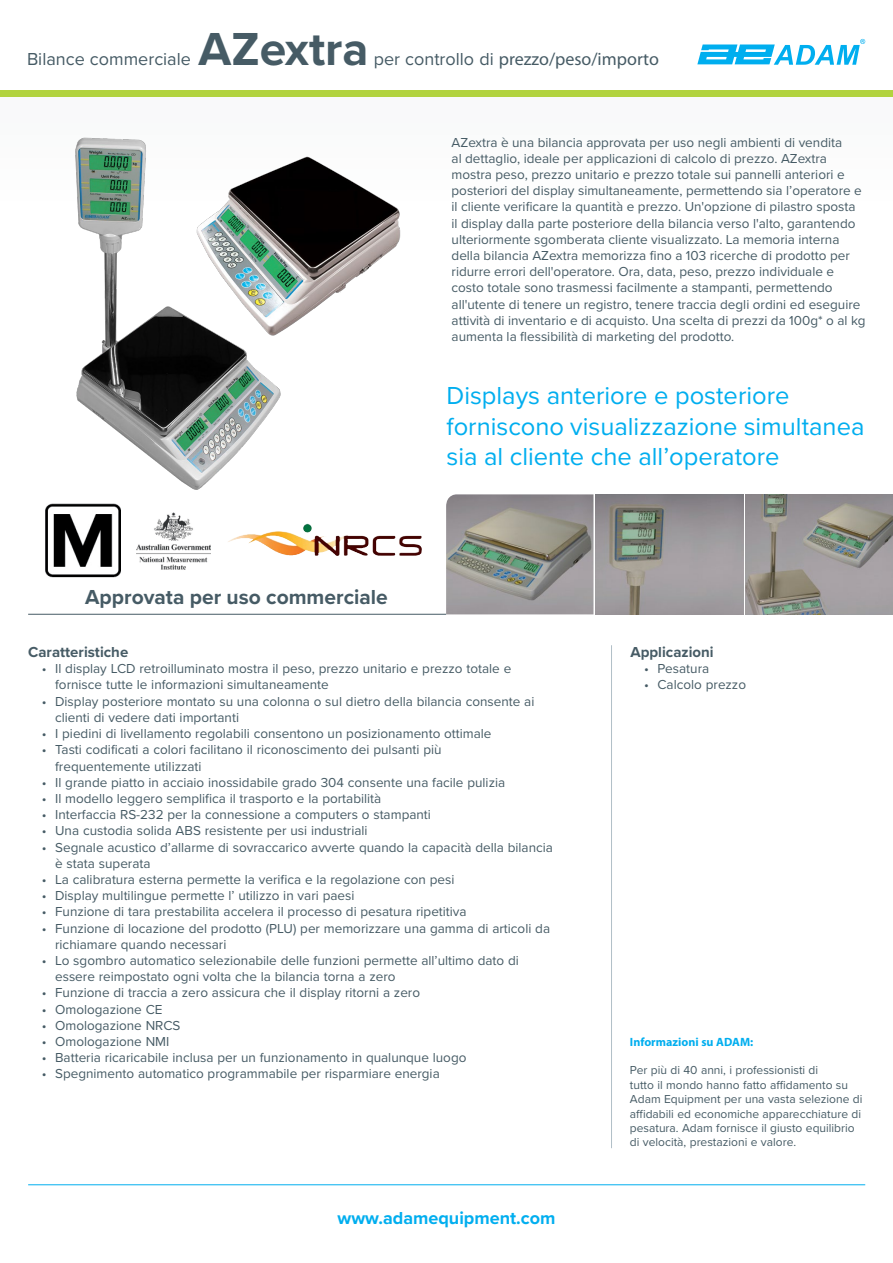
<style>
.page{position:relative;width:893px;height:1263px;background:#fff}
.page>*{position:absolute;margin:0;border:0;box-sizing:border-box;transform-origin:0 0}
.t1{font:700 48px "Proxima Nova";color:#465b65}
.t2{font:25.5px/30.6px "Proxima Nova";color:#00aeef}
.t3{font:700 21px "Proxima Nova";color:#465b65}
.t4{font:18px "Myriad Pro";color:#465b65}
.t5{font:700 18px "Proxima Nova";color:#00aeef}
.t6{font:18px "Proxima Nova";color:#465b65}
.t7{font:700 15px "Proxima Nova";color:#465b65}
.t8{font:13.5px/16.2px "Proxima Nova";color:#465b65}
.t9{font:12px/14.4px "Proxima Nova";color:#465b65}
.t10{font:700 12px "Myriad Pro";color:#00aeef}
.s1{font-family:"Proxima Nova"}
</style>
<div class="page">
<div style="left:0;top:96px;width:893px;height:115px;background:#fafbfb"></div>
<div style="left:0;top:90px;width:893px;height:6px;background:#b2d33e"></div>
<hr style="left:28px;top:1184px;width:837px;height:1px;background:#00aeef">
<hr style="left:28px;top:614px;width:418px;height:1px;background:#465b65">
<hr style="left:611px;top:645px;width:1px;height:503px;background:#b1bfc7">
<svg style="left:697px;top:39px;width:168px;height:26px"></svg>
<img style="left:745px;top:494px;width:148px;height:120px">
<img style="left:596px;top:494px;width:147px;height:120px">
<img style="left:446px;top:494px;width:147px;height:120px">
<img style="left:75px;top:137px;width:326px;height:353px">
<img style="left:46px;top:504px;width:74px;height:74px">
<img style="left:137px;top:512px;width:74px;height:58px">
<img style="left:228px;top:524px;width:84px;height:31px">
<h3 class="t6" style="left:27px;top:45px;width:165px">Bilance commerciale</h3>
<h1 class="t1" style="left:199px;top:13px;width:171px">AZextra</h1>
<h3 class="t4" style="left:374px;top:48px;width:287px"><span class="s1">per controllo di</span> prezzo/peso/importo</h3>
<p class="t8" style="left:452px;top:133px;width:415px">AZextra è una bilancia approvata per uso negli ambienti di vendita<br>al dettaglio, ideale per applicazioni di calcolo di prezzo. AZextra mostra peso, prezzo unitario e prezzo totale sui pannelli anteriori e posteriori del display simultaneamente, permettendo sia l’operatore e il cliente verificare la quantità e prezzo. Un'opzione di pilastro sposta<br>il display dalla parte posteriore della bilancia verso l'alto, garantendo ulteriormente sgomberata cliente visualizzato. La memoria interna della bilancia AZextra memorizza fino a 103 ricerche di prodotto per ridurre errori dell'operatore. Ora, data, peso, prezzo individuale e costo totale sono trasmessi facilmente a stampanti, permettendo all'utente di tenere un registro, tenere traccia degli ordini ed eseguire attività di inventario e di acquisto. Una scelta di prezzi da 100g* o al kg aumenta la flessibilità di marketing del prodotto.</p>
<h2 class="t2" style="left:446px;top:379px;width:419px">Displays anteriore e posteriore forniscono visualizzazione simultanea sia al cliente che all’operatore</h2>
<h3 class="t3" style="left:85px;top:582px;width:304px">Approvata per uso commerciale</h3>
<p class="t7" style="left:28px;top:641px;width:102px">Caratteristiche</p>
<p class="t8" style="left:55px;top:660px;width:458px;text-indent:-14px">• Il display LCD retroilluminato mostra il peso, prezzo unitario e prezzo totale e fornisce tutte le informazioni simultaneamente</p>
<p class="t8" style="left:55px;top:692px;width:481px;text-indent:-14px">• Display posteriore montato su una colonna o sul dietro della bilancia consente ai clienti di vedere dati importanti</p>
<p class="t8" style="left:42px;top:725px;width:451px">• I piedini di livellamento regolabili consentono un posizionamento ottimale</p>
<p class="t8" style="left:55px;top:741px;width:388px;text-indent:-14px">• Tasti codificati a colori facilitano il riconoscimento dei pulsanti più frequentemente utilizzati</p>
<p class="t8" style="left:42px;top:773px;width:465px">• Il grande piatto in acciaio inossidabile grado 304 consente una facile pulizia</p>
<p class="t8" style="left:42px;top:790px;width:341px">• Il modello leggero semplifica il trasporto e la portabilità</p>
<p class="t8" style="left:42px;top:806px;width:391px">• Interfaccia RS-232 per la connessione a computers o stampanti</p>
<p class="t8" style="left:42px;top:822px;width:327px">• Una custodia solida ABS resistente per usi industriali</p>
<p class="t8" style="left:55px;top:838px;width:499px;text-indent:-14px">• Segnale acustico d’allarme di sovraccarico avverte quando la capacità della bilancia è stata superata</p>
<p class="t8" style="left:42px;top:871px;width:414px">• La calibratura esterna permette la verifica e la regolazione con pesi</p>
<p class="t8" style="left:42px;top:887px;width:314px">• Display multilingue permette l’ utilizzo in vari paesi</p>
<p class="t8" style="left:42px;top:903px;width:427px">• Funzione di tara prestabilita accelera il processo di pesatura ripetitiva</p>
<p class="t8" style="left:55px;top:919px;width:496px;text-indent:-14px">• Funzione di locazione del prodotto (PLU) per memorizzare una gamma di articoli da richiamare quando necessari</p>
<p class="t8" style="left:55px;top:952px;width:465px;text-indent:-14px">• Lo sgombro automatico selezionabile delle funzioni permette all’ultimo dato di essere reimpostato ogni volta che la bilancia torna a zero</p>
<p class="t8" style="left:42px;top:984px;width:380px">• Funzione di traccia a zero assicura che il display ritorni a zero</p>
<p class="t8" style="left:42px;top:1000px;width:122px">• Omologazione CE</p>
<p class="t8" style="left:42px;top:1016px;width:140px">• Omologazione NRCS</p>
<p class="t8" style="left:42px;top:1033px;width:129px">• Omologazione NMI</p>
<p class="t8" style="left:42px;top:1049px;width:426px">• Batteria ricaricabile inclusa per un funzionamento in qualunque luogo</p>
<p class="t8" style="left:42px;top:1065px;width:400px">• Spegnimento automatico programmabile per risparmiare energia</p>
<h3 class="t5" style="left:338px;top:1204px;width:219px">www.adamequipment.com</h3>
<p class="t7" style="left:630px;top:641px;width:85px">Applicazioni</p>
<p class="t8" style="left:644px;top:660px;width:67px">• Pesatura</p>
<p class="t8" style="left:644px;top:676px;width:104px">• Calcolo prezzo</p>
<p class="t10" style="left:630px;top:1034px;width:125px">Informazioni su ADAM:</p>
<p class="t9" style="left:630px;top:1063px;width:234px">Per più di 40 anni, i professionisti di<br>tutto il mondo hanno fatto affidamento su Adam Equipment per una vasta selezione di affidabili ed economiche apparecchiature di pesatura. Adam fornisce il giusto equilibrio di velocità, prestazioni e valore.</p>
</div>
